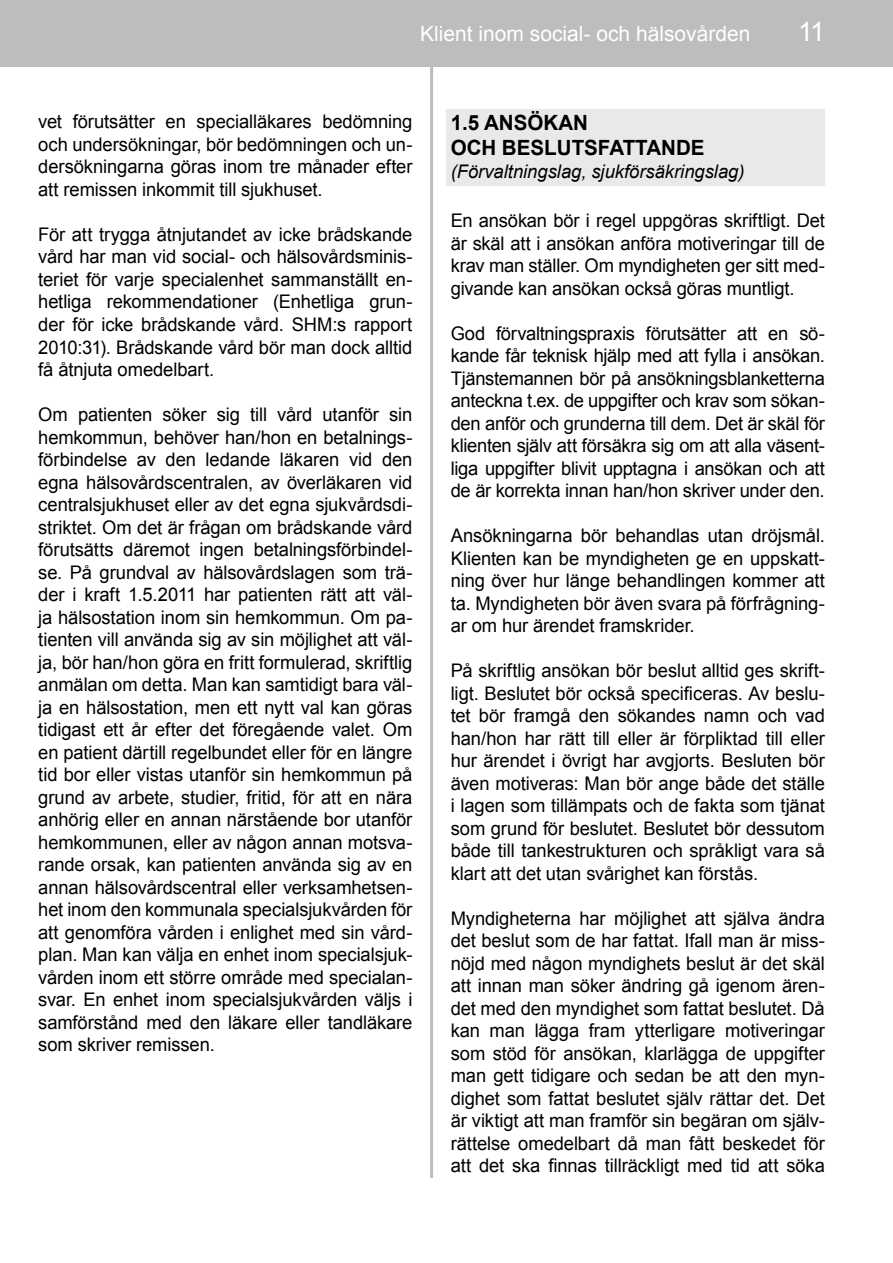
<style>
.page{position:relative;width:893px;height:1263px;background:#fff}
.page>*{position:absolute;margin:0;border:0;box-sizing:border-box;transform-origin:0 0}
.t1{font:27px "Arial";color:#fff}
.t2{font:21px "Arial";color:#fff}
.t3{font:700 21px/25.2px "Arial";color:#000}
.t4{font:18.75px/22.5px "Arial";letter-spacing:-.005em;color:#000;text-align:justify}
.t5{font:italic 18.75px "Arial";color:#000}
</style>
<div class="page">
<div style="left:0;top:0;width:893px;height:67px;background:#bbbdbe"></div>
<hr style="left:430px;top:63px;width:3px;height:1115px;background:#bbbdbe">
<div style="left:446px;top:109px;width:379px;height:77px;background:#e9e9ea"></div>
<p class="t2" style="left:420px;top:20px;width:332px">Klient inom social- och hälsovården</p>
<h1 class="t1" style="left:798px;top:13px;width:28px">11</h1>
<p class="t4" style="left:38px;top:111px;width:376px">vet förutsätter en specialläkares bedömning och undersökningar, bör bedömningen och un&shy;dersökningarna göras inom tre månader efter att remissen inkommit till sjukhuset.</p>
<p class="t4" style="left:38px;top:223px;width:376px">För att trygga åtnjutandet av icke brådskande vård har man vid social- och hälsovårdsminis&shy;teriet för varje specialenhet sammanställt en&shy;hetliga rekommendationer (Enhetliga grun&shy;der för icke brådskande vård. SHM:s rapport 2010:31). Brådskande vård bör man dock alltid få åtnjuta omedelbart.</p>
<p class="t4" style="left:38px;top:403px;width:376px">Om patienten söker sig till vård utanför sin hemkommun, behöver han/hon en betalnings&shy;förbindelse av den ledande läkaren vid den egna hälsovårdscentralen, av överläkaren vid centralsjukhuset eller av det egna sjukvårdsdi&shy;striktet. Om det är frågan om brådskande vård förutsätts däremot ingen betalningsförbindel&shy;se. På grundval av hälsovårdslagen som trä&shy;der i kraft 1.5.2011 har patienten rätt att väl&shy;ja hälsostation inom sin hemkommun. Om pa&shy;tienten vill använda sig av sin möjlighet att väl&shy;ja, bör han/hon göra en fritt formulerad, skriftlig anmälan om detta. Man kan samtidigt bara väl&shy;ja en hälsostation, men ett nytt val kan göras tidigast ett år efter det föregående valet. Om en patient därtill regelbundet eller för en längre tid bor eller vistas utanför sin hemkommun på grund av arbete, studier, fritid, för att en nära anhörig eller en annan närstående bor utanför hemkommunen, eller av någon annan motsva&shy;rande orsak, kan patienten använda sig av en annan hälsovårdscentral eller verksamhetsen&shy;het inom den kommunala specialsjukvården för att genomföra vården i enlighet med sin vård&shy;plan. Man kan välja en enhet inom specialsjuk&shy;vården inom ett större område med specialan&shy;svar. En enhet inom specialsjukvården väljs i samförstånd med den läkare eller tandläkare som skriver remissen.</p>
<p class="t3" style="left:451px;top:111px;width:108px">1.5 ANSÖKAN<br>OCH BESLUT</p>
<p class="t3" style="left:584px;top:136px;width:40px">SFATTANDE</p>
<p class="t5" style="left:451px;top:159px;width:295px">(Förvaltningslag, sjukförsäkringslag)</p>
<p class="t4" style="left:451px;top:209px;width:376px">En ansökan bör i regel uppgöras skriftligt. Det är skäl att i ansökan anföra motiveringar till de krav man ställer. Om myndigheten ger sitt med&shy;givande kan ansökan också göras muntligt.</p>
<p class="t4" style="left:451px;top:322px;width:376px">God förvaltningspraxis förutsätter att en sö&shy;kande får teknisk hjälp med att fylla i ansökan.<br>Tjänstemannen bör på ansökningsblanketterna anteckna t.ex. de uppgifter och krav som sökan&shy;den anför och grunderna till dem. Det är skäl för klienten själv att försäkra sig om att alla väsent&shy;liga uppgifter blivit upptagna i ansökan och att de är korrekta innan han/hon skriver under den.</p>
<p class="t4" style="left:451px;top:524px;width:376px">Ansökningarna bör behandlas utan dröjsmål.<br>Klienten kan be myndigheten ge en uppskatt&shy;ning över hur länge behandlingen kommer att ta. Myndigheten bör även svara på förfrågning&shy;ar om hur ärendet framskrider.</p>
<p class="t4" style="left:451px;top:659px;width:376px">På skriftlig ansökan bör beslut alltid ges skrift&shy;ligt. Beslutet bör också specificeras. Av beslu&shy;tet bör framgå den sökandes namn och vad han/hon har rätt till eller är förpliktad till eller hur ärendet i övrigt har avgjorts. Besluten bör även motiveras: Man bör ange både det ställe i lagen som tillämpats och de fakta som tjänat som grund för beslutet. Beslutet bör dessutom både till tankestrukturen och språkligt vara så klart att det utan svårighet kan förstås.</p>
<p class="t4" style="left:451px;top:907px;width:376px">Myndigheterna har möjlighet att själva ändra det beslut som de har fattat. Ifall man är miss&shy;nöjd med någon myndighets beslut är det skäl att innan man söker ändring gå igenom ären&shy;det med den myndighet som fattat beslutet. Då kan man lägga fram ytterligare motiveringar som stöd för ansökan, klarlägga de uppgifter man gett tidigare och sedan be att den myn&shy;dighet som fattat beslutet själv rättar det. Det är viktigt att man framför sin begäran om själv&shy;rättelse omedelbart då man fått beskedet för att det ska finnas tillräckligt med tid att söka</p>
</div>
